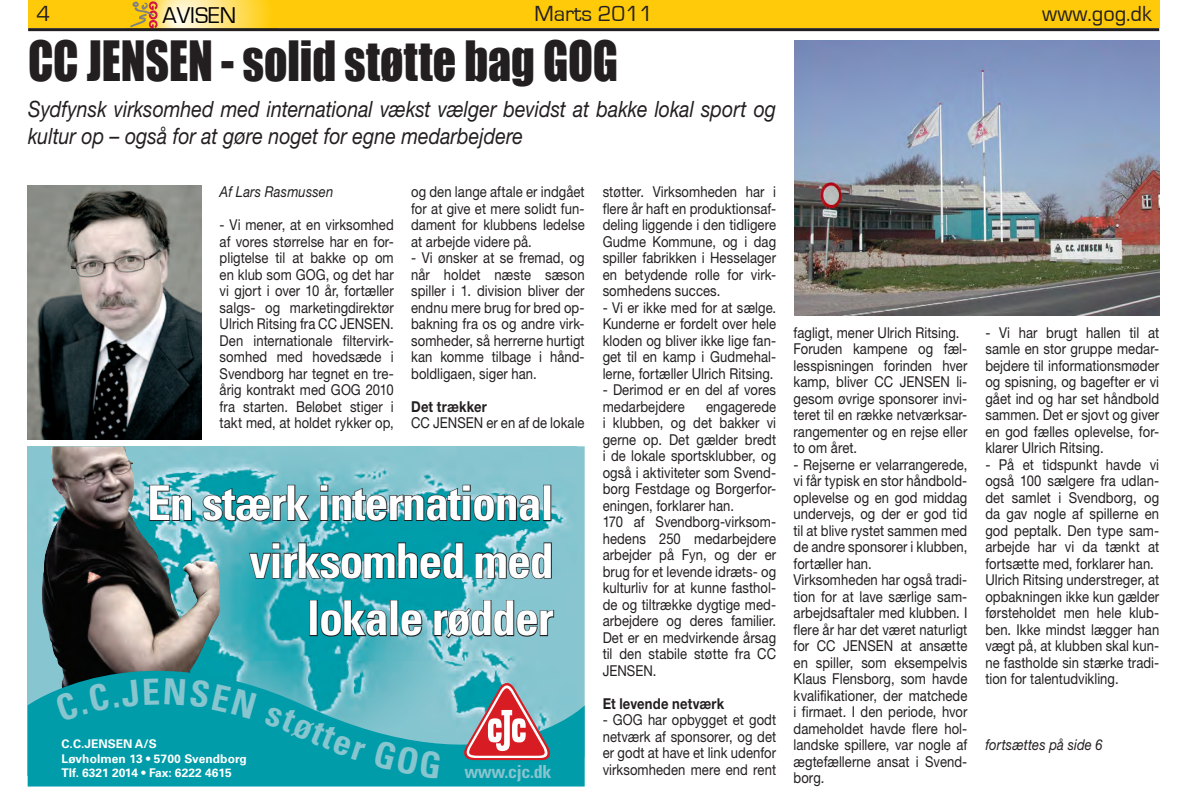
<style>
.page{position:relative;width:1189px;height:803px;background:#fff}
.page>*{position:absolute;margin:0;border:0;box-sizing:border-box;transform-origin:0 0}
.t1{font:51px "Impact";letter-spacing:-.005em;color:#231f20;scale:.9 1}
.t2{font:700 condensed 48px/57.6px "Univers LT Std";letter-spacing:-.025em;color:#fff;text-align:right}
.t3{font:23.55px "Eurostile";color:#000}
.t4{font:italic 22.5px/27px "Helvetica Neue";color:#231f20;scale:.87 1}
.t5{font:22.5px "Eurostile";color:#231f20}
.t6{font:700 condensed 18px "Univers LT Std";letter-spacing:-.02em;color:#87c5cf}
.t7{font:15px/16.5px "Helvetica Neue";letter-spacing:.005em;color:#231f20;text-align:justify;scale:.87 1}
.t8{font:italic 15px "Helvetica Neue";letter-spacing:.01em;color:#231f20;scale:.87 1}
.t9{font:700 15px "Helvetica Neue";letter-spacing:.015em;color:#231f20;scale:.87 1}
.t10{font:700 12px/14.4px "Univers LT Std";color:#fff}
.s1{font-weight:700}
</style>
<div class="page">
<div style="left:28px;top:0;width:1131px;height:28px;background:#feca0a"></div>
<svg style="left:149px;top:0;width:118px;height:28px"></svg>
<svg style="left:130px;top:1px;width:28px;height:27px"></svg>
<hr style="left:28px;top:28px;width:1131px;height:3px;background:#231f20">
<img style="left:28px;top:185px;width:174px;height:254px">
<img style="left:794px;top:41px;width:366px;height:274px">
<img style="left:28px;top:446px;width:549px;height:182px">
<img style="left:41px;top:446px;width:180px;height:182px">
<svg style="left:28px;top:628px;width:557px;height:158px;fill:#039ca9"></svg>
<svg style="left:461px;top:680px;width:91px;height:81px"></svg>
<svg style="left:149px;top:484px;width:44px;height:38px"></svg>
<svg style="left:202px;top:484px;width:109px;height:38px"></svg>
<svg style="left:319px;top:484px;width:222px;height:38px"></svg>
<div style="left:543px;top:485px;width:8px;height:36px;border:2px solid #231f20"></div>
<svg style="left:248px;top:542px;width:216px;height:38px"></svg>
<svg style="left:474px;top:542px;width:79px;height:38px"></svg>
<div style="left:309px;top:600px;width:9px;height:36px;border:2px solid #231f20"></div>
<svg style="left:320px;top:599px;width:68px;height:38px"></svg>
<div style="left:390px;top:600px;width:8px;height:36px;border:2px solid #231f20"></div>
<svg style="left:400px;top:609px;width:23px;height:28px"></svg>
<svg style="left:433px;top:599px;width:122px;height:41px"></svg>
<div style="left:55px;top:678px;width:104px;height:44px;background:#009ca9"></div>
<div style="left:165px;top:678px;width:92px;height:41px;background:#009ca9"></div>
<svg style="left:264px;top:706px;width:102px;height:55px"></svg>
<div style="left:373px;top:740px;width:68px;height:39px;background:#009ca9"></div>
<p class="t5" style="left:37px;top:1px;width:15px">4</p>
<p class="t3" style="left:162px;top:2px;width:75px">AVISEN</p>
<p class="t5" style="left:534px;top:1px;width:120px">Marts 2011</p>
<p class="t5" style="left:1042px;top:1px;width:111px">www.gog.dk</p>
<p class="t1" style="left:28px;top:22px;width:657px">CC JENSEN - solid støtte bag GOG</p>
<p class="t4" style="left:28px;top:95px;width:861px">Sydfynsk virksomhed med international vækst vælger bevidst at bakke lokal sport og kultur op – også for at gøre noget for egne medarbejdere</p>
<p class="t7" style="left:411px;top:183px;width:201px">og den lange aftale er indgået for at give et mere solidt fun&shy;dament for klubbens ledelse at arbejde videre på.</p>
<p class="t7" style="left:411px;top:249px;width:201px">- Vi ønsker at se fremad, og når holdet næste sæson spiller i 1. division bliver der endnu mere brug for bred op&shy;bakning fra os og andre virk&shy;somheder, så herrerne hurtigt kan komme tilbage i hånd&shy;boldligaen, siger han.</p>
<p class="t7" style="left:411px;top:398px;width:201px"><span class="s1">Det trækker<br></span>CC JENSEN er en af de lokale</p>
<p class="t8" style="left:220px;top:183px;width:132px">Af Lars Rasmussen</p>
<p class="t7" style="left:220px;top:216px;width:202px">- Vi mener, at en virksomhed af vores størrelse har en for&shy;pligtelse til at bakke op om en klub som GOG, og det har vi gjort i over 10 år, fortæller salgs- og marketingdirektør Ulrich Ritsing fra CC JENSEN.<br>Den internationale filtervirk&shy;somhed med hovedsæde i Svendborg har tegnet en tre&shy;årig kontrakt med GOG 2010 fra starten. Beløbet stiger i takt med, at holdet rykker op,</p>
<p class="t7" style="left:603px;top:183px;width:201px">støtter. Virksomheden har i flere år haft en produktionsaf&shy;deling liggende i den tidligere Gudme Kommune, og i dag spiller fabrikken i Hesselager en betydende rolle for virk&shy;somhedens succes.</p>
<p class="t7" style="left:603px;top:299px;width:201px">- Vi er ikke med for at sælge.<br>Kunderne er fordelt over hele kloden og bliver ikke lige fan&shy;get til en kamp i Gudmehal&shy;lerne, fortæller Ulrich Ritsing.</p>
<p class="t7" style="left:603px;top:381px;width:201px">- Derimod er en del af vores medarbejdere</p>
<p class="t7" style="left:793px;top:324px;width:201px;text-align:left">fagligt, mener Ulrich Ritsing.<br>Foruden kampene og fæl&shy;lesspisningen forinden hver kamp, bliver CC JENSEN li&shy;gesom øvrige sponsorer invi&shy;teret til en række netværksar&shy;rangementer og en rejse eller to om året.</p>
<p class="t7" style="left:793px;top:456px;width:201px;text-align:left">- Rejserne er velarrangerede, vi får typisk en stor håndbold&shy;oplevelse og en god middag undervejs, og der er god tid til at blive rystet sammen med de andre sponsorer i klubben, fortæller han.<br>Virksomheden har også tradi&shy;tion for at lave særlige sam&shy;arbejdsaftaler med klubben. I flere år har det været naturligt for CC JENSEN at ansætte en spiller, som eksempelvis<br>Klaus Flensborg, som havde kvalifikationer, der matchede i firmaet. I den periode, hvor dameholdet havde flere hol&shy;landske spillere, var nogle af ægtefællerne ansat i Svend&shy;borg.</p>
<p class="t7" style="left:985px;top:324px;width:201px">- Vi har brugt hallen til at samle en stor gruppe medar&shy;bejdere til informationsmøder og spisning, og bagefter er vi gået ind og har set håndbold sammen. Det er sjovt og giver en god fælles oplevelse, for&shy;klarer Ulrich Ritsing.</p>
<p class="t7" style="left:985px;top:456px;width:201px;text-align:left">- På et tidspunkt havde vi også 100 sælgere fra udlan&shy;det samlet i Svendborg, og da gav nogle af spillerne en god peptalk. Den type sam&shy;arbejde har vi da tænkt at fortsætte med, forklarer han.<br>Ulrich Ritsing understreger, at opbakningen ikke kun gælder førsteholdet men hele klub&shy;ben. Ikke mindst lægger han vægt på, at klubben skal kun&shy;ne fastholde sin stærke tradi&shy;tion for talentudvikling.</p>
<p class="t7" style="left:603px;top:398px;width:201px;text-align:left;text-indent:103px">engagerede i klubben, og det bakker vi gerne op. Det gælder bredt i de lokale sportsklubber, og også i aktiviteter som Svend&shy;borg Festdage og Borgerfor&shy;eningen, forklarer han.<br>170 af Svendborg-virksom&shy;hedens 250 medarbejdere arbejder på Fyn, og der er brug for et levende idræts- og kulturliv for at kunne fasthol&shy;de og tiltrække dygtige med&shy;arbejdere og deres familier.<br>Det er en medvirkende årsag til den stabile støtte fra CC<br>JENSEN.</p>
<p class="t9" style="left:603px;top:694px;width:141px">Et levende netværk</p>
<p class="t7" style="left:603px;top:711px;width:201px">- GOG har opbygget et godt netværk af sponsorer, og det er godt at have et link udenfor virksomheden mere end rent</p>
<p class="t2" style="left:147px;top:474px;width:408px">En stærk international virksomhed med lokale rødder</p>
<p class="t10" style="left:62px;top:737px;width:97px">C.C.JENSEN A/S</p>
<p class="t8" style="left:985px;top:736px;width:136px">fortsættes på side 6</p>
<p class="t10" style="left:62px;top:751px;width:187px">Løvholmen 13 • 5700 Svendborg<br>Tlf. 6321 2014 • Fax: 6222 4615</p>
<p class="t6" style="left:464px;top:760px;width:89px">www.cjc.dk</p>
</div>
